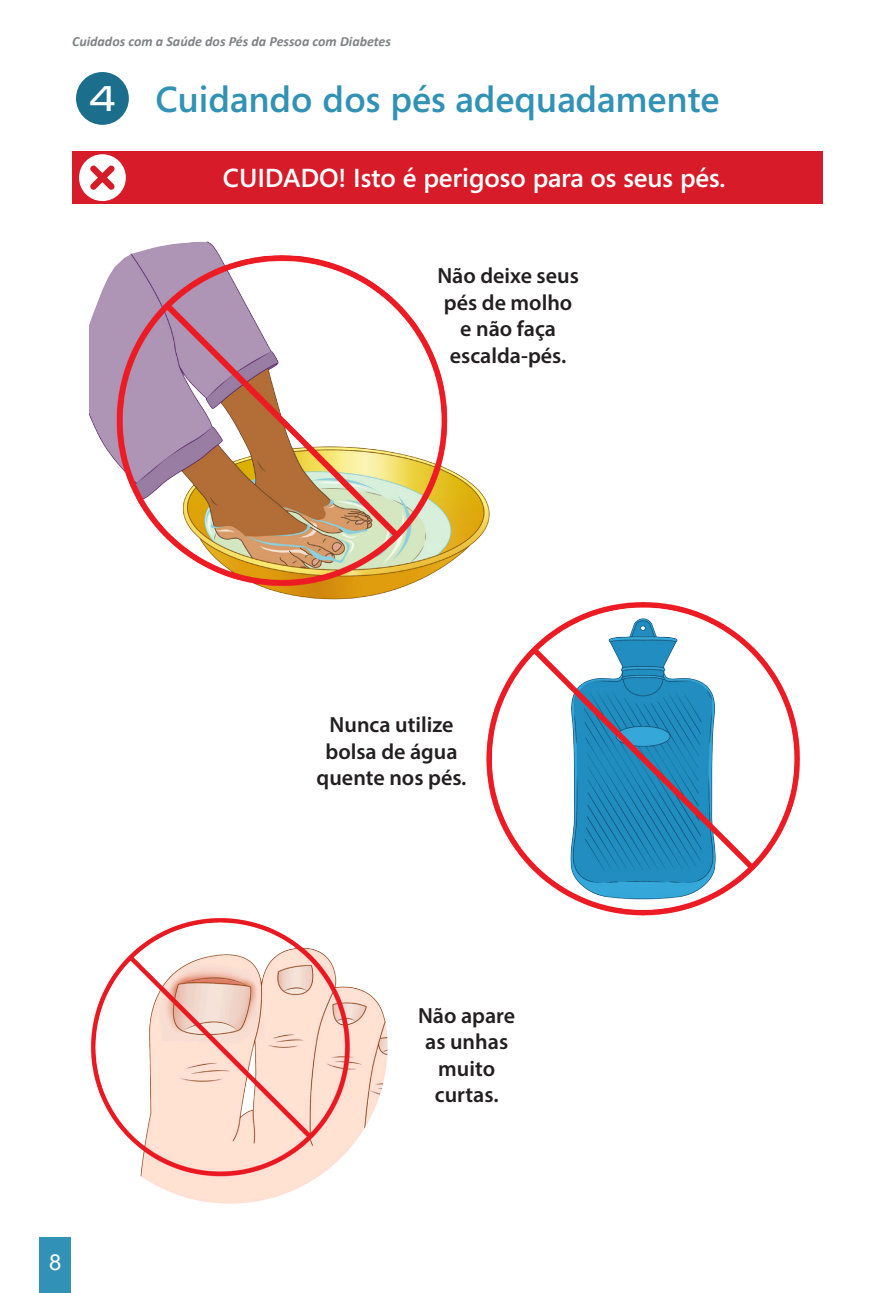
<style>
.page{position:relative;width:891px;height:1293px;background:#fff}
.page>*{position:absolute;margin:0;border:0;box-sizing:border-box;transform-origin:0 0}
.Nº_Título{font:37.2px "Handel Got D Ligh";color:#fff}
.Título{font:600 36px "Segoe";color:#3192b5}
.Sub-Titulo{font:600 26px "Segoe";letter-spacing:-.005em;color:#fff}
.Recuo{font:600 22px/26.4px "Myriad Pro";color:#231f20;text-align:center}
.t1{font:22px "Arial";color:#fff}
.t2{font:italic 700 14px "Calibri";color:#808285}
</style>
<div class="page">
<div style="left:39px;top:1237px;width:32px;height:56px;background:#3192b5"></div>
<div style="left:72px;top:151px;width:750px;height:53px;background:#d81b29"></div>
<div style="left:76px;top:72px;width:53px;height:53px;background:#1b6f8c;border-radius:50%"></div>
<svg style="left:79px;top:154px;width:47px;height:47px"></svg>
<img style="left:89px;top:241px;width:401px;height:359px">
<img style="left:91px;top:918px;width:297px;height:286px">
<img style="left:486px;top:602px;width:314px;height:314px">
<p class="t2" style="left:72px;top:31px;width:320px">Cuidados com a Saúde dos Pés da Pessoa com Diabetes</p>
<p class="Nº_Título" style="left:89px;top:77px;width:28px">4</p>
<p class="Título" style="left:155px;top:79px;width:565px">Cuidando dos pés adequadamente</p>
<p class="Sub-Titulo" style="left:223px;top:163px;width:504px">CUIDADO! Isto é perigoso para os seus pés.</p>
<p class="Recuo" style="left:437px;top:262px;width:143px">Não deixe seus pés de molho e não faça escalda-pés.</p>
<p class="t1" style="left:49px;top:1247px;width:14px">8</p>
<p class="Recuo" style="left:316px;top:711px;width:151px">Nunca utilize bolsa de água quente nos pés.</p>
<p class="Recuo" style="left:418px;top:1001px;width:99px">Não apare as unhas muito curtas.</p>
</div>
